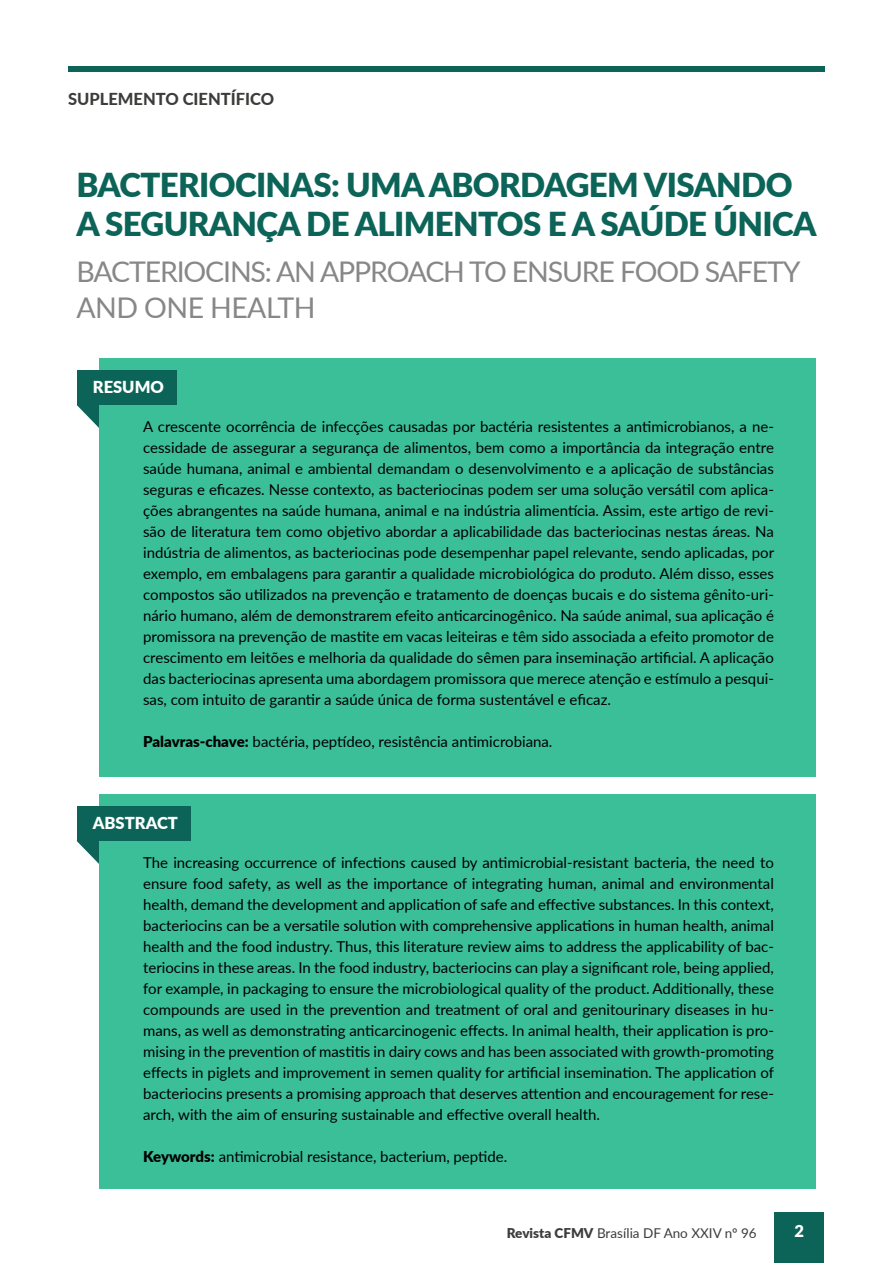
<style>
.page{position:relative;width:893px;height:1263px;background:#fff}
.page>*{position:absolute;margin:0;border:0;box-sizing:border-box;transform-origin:0 0}
.t1{font:900 33px/39.6px "Lato";letter-spacing:-.02em;color:#0c6458}
.t2{font:28.5px/36.6px "Lato";letter-spacing:-.04em;color:#878787}
.t3{font:800 16.5px "Lato";color:#3c3c3b}
.t4{font:900 16.5px "Lato";color:#fff}
.t5{font:15px/21px "Lato";color:#000;text-align:justify}
.t6{font:13.5px "Lato";color:#3c3c3b}
.s1{font-weight:900}
</style>
<div class="page">
<div style="left:68px;top:66px;width:757px;height:5px;background:#0c6458"></div>
<div style="left:775px;top:1213px;width:49px;height:50px;background:#0c6458"></div>
<svg style="left:77px;top:405px;width:22px;height:23px"></svg>
<svg style="left:77px;top:841px;width:22px;height:23px"></svg>
<div style="left:99px;top:358px;width:717px;height:419px;background:#3abf99"></div>
<div style="left:99px;top:794px;width:717px;height:394px;background:#3abf99"></div>
<div style="left:77px;top:370px;width:99px;height:35px;background:#0c6458"></div>
<div style="left:77px;top:806px;width:113px;height:35px;background:#0c6458"></div>
<p class="t3" style="left:68px;top:86px;width:208px">SUPLEMENTO CIENTÍFICO</p>
<h1 class="t1" style="left:77px;top:163px;width:741px">BACTERIOCINAS: UMA ABORDAGEM VISANDO<br>A SEGURANÇA DE ALIMENTOS E A SAÚDE ÚNICA</h1>
<h2 class="t2" style="left:77px;top:252px;width:726px">BACTERIOCINS: AN APPROACH TO ENSURE FOOD SAFETY<br>AND ONE HEALTH</h2>
<p class="t4" style="left:93px;top:375px;width:73px">RESUMO</p>
<p class="t5" style="left:143px;top:415px;width:633px">A crescente ocorrência de infecções causadas por bactéria resistentes a antimicrobianos, a ne&shy;cessidade de assegurar a segurança de alimentos, bem como a importância da integração entre saúde humana, animal e ambiental demandam o desenvolvimento e a aplicação de substâncias seguras e eficazes. Nesse contexto, as bacteriocinas podem ser uma solução versátil com aplica&shy;ções abrangentes na saúde humana, animal e na indústria alimentícia. Assim, este artigo de revi&shy;são de literatura tem como objetivo abordar a aplicabilidade das bacteriocinas nestas áreas. Na indústria de alimentos, as bacteriocinas pode desempenhar papel relevante, sendo aplicadas, por exemplo, em embalagens para garantir a qualidade microbiológica do produto. Além disso, esses compostos são utilizados na prevenção e tratamento de doenças bucais e do sistema gênito-uri&shy;nário humano, além de demonstrarem efeito anticarcinogênico. Na saúde animal, sua aplicação é promissora na prevenção de mastite em vacas leiteiras e têm sido associada a efeito promotor de crescimento em leitões e melhoria da qualidade do sêmen para inseminação artificial. A aplicação das bacteriocinas apresenta uma abordagem promissora que merece atenção e estímulo a pesqui&shy;sas, com intuito de garantir a saúde única de forma sustentável e eficaz.</p>
<p class="t5" style="left:143px;top:730px;width:411px"><span class="s1">Palavras-chave:</span> bactéria, peptídeo, resistência antimicrobiana.</p>
<p class="t4" style="left:93px;top:811px;width:87px">ABSTRACT</p>
<p class="t5" style="left:143px;top:851px;width:632px">The increasing occurrence of infections caused by antimicrobial-resistant bacteria, the need to ensure food safety, as well as the importance of integrating human, animal and environmental health, demand the development and application of safe and effective substances. In this context, bacteriocins can be a versatile solution with comprehensive applications in human health, animal health and the food industry. Thus, this literature review aims to address the applicability of bac&shy;teriocins in these areas. In the food industry, bacteriocins can play a significant role, being applied, for example, in packaging to ensure the microbiological quality of the product. Additionally, these compounds are used in the prevention and treatment of oral and genitourinary diseases in hu&shy;mans, as well as demonstrating anticarcinogenic effects. In animal health, their application is pro&shy;mising in the prevention of mastitis in dairy cows and has been associated with growth-promoting effects in piglets and improvement in semen quality for artificial insemination. The application of bacteriocins presents a promising approach that deserves attention and encouragement for rese&shy;arch, with the aim of ensuring sustainable and effective overall health.</p>
<p class="t5" style="left:143px;top:1145px;width:366px"><span class="s1">Keywords:</span> antimicrobial resistance, bacterium, peptide.</p>
<p class="t6" style="left:507px;top:1223px;width:251px"><span class="s1">Revista CFMV</span> Brasília DF Ano XXIV nº 96</p>
<p class="t4" style="left:795px;top:1218px;width:11px">2</p>
</div>
